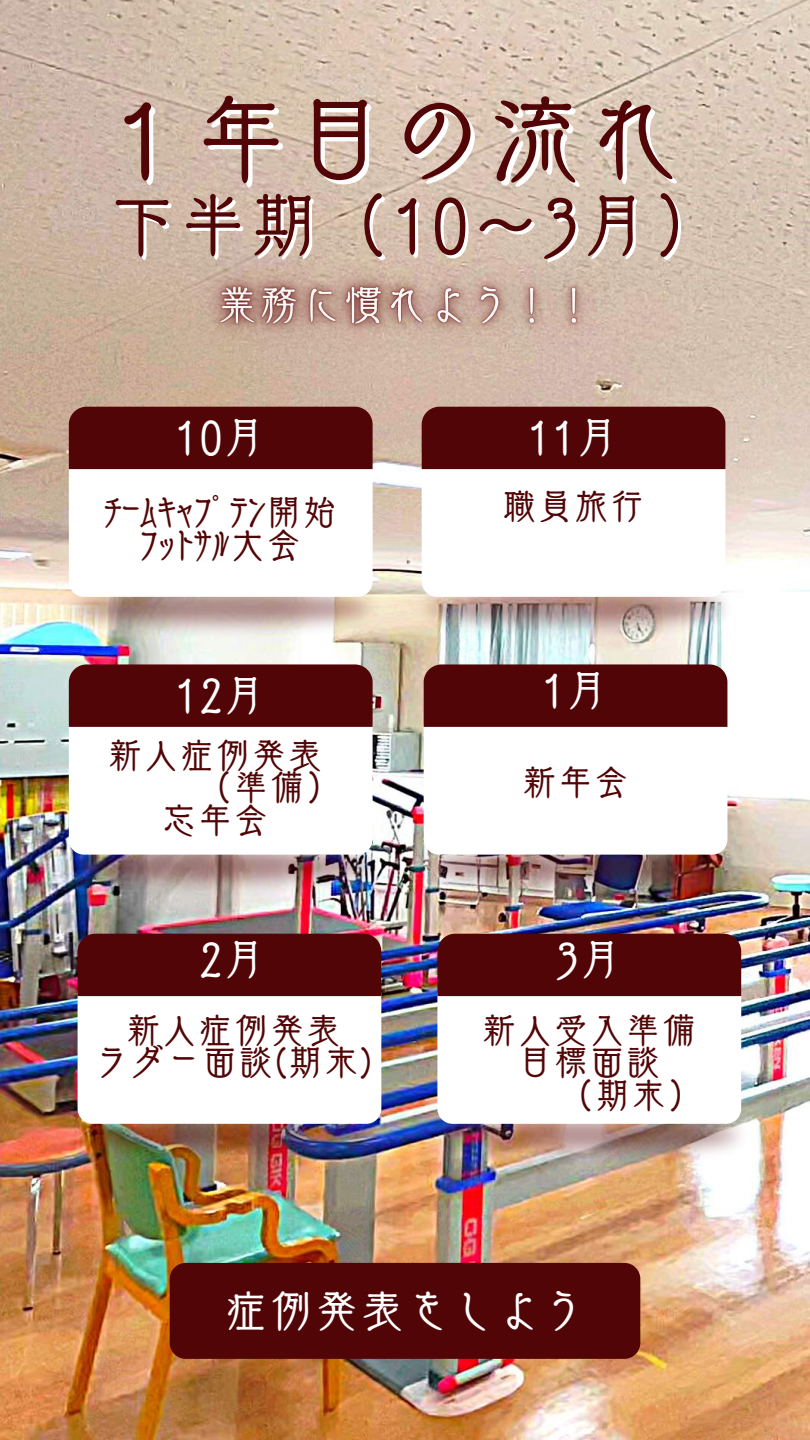
<style>
.page{position:relative;width:810px;height:1440px;background:#fff}
.page>*{position:absolute;margin:0;border:0;box-sizing:border-box;transform-origin:0 0}
.t1{font:98px "Canva Lyra Std DB";color:#520506}
.t2{font:71px "Canva Lyra Std DB";color:#520506}
.t3{font:45px "Canva Lyra Std DB";letter-spacing:.01em;color:#fff}
.t4{font:44px "Canva Lyra Std DB";color:#fff}
.t5{font:36px/32.2px "Canva Lyra Std DB";color:#520506;text-align:center}
.s1{color:rgb(255 255 255/.98)}
.s2{color:#fff}
</style>
<div class="page">
<img style="left:0;top:0;width:810px;height:1440px">
<div style="left:170px;top:1263px;width:470px;height:96px;background:#520506;border-radius:16px"></div>
<img style="left:57px;top:573px;width:327px;height:69px">
<div style="left:69px;top:453px;width:304px;height:144px;background:#fff;border-radius:15px"></div>
<div style="left:69px;top:407px;width:304px;height:62px;background:#520506"></div>
<img style="left:409px;top:573px;width:328px;height:69px">
<div style="left:422px;top:453px;width:303px;height:144px;background:#fff;border-radius:15px"></div>
<div style="left:422px;top:407px;width:303px;height:62px;background:#520506"></div>
<img style="left:411px;top:831px;width:328px;height:69px">
<div style="left:424px;top:711px;width:303px;height:144px;background:#fff;border-radius:15px"></div>
<div style="left:424px;top:664px;width:303px;height:63px;background:#520506"></div>
<img style="left:65px;top:1100px;width:328px;height:69px">
<div style="left:78px;top:980px;width:303px;height:144px;background:#fff;border-radius:15px"></div>
<div style="left:78px;top:934px;width:303px;height:62px;background:#520506"></div>
<img style="left:57px;top:831px;width:327px;height:69px">
<div style="left:69px;top:711px;width:304px;height:144px;background:#fff;border-radius:15px"></div>
<div style="left:69px;top:664px;width:304px;height:63px;background:#520506"></div>
<img style="left:425px;top:1100px;width:328px;height:69px">
<div style="left:437px;top:980px;width:304px;height:144px;background:#fff;border-radius:15px"></div>
<div style="left:437px;top:934px;width:304px;height:62px;background:#520506"></div>
<img style="left:159px;top:228px;width:492px;height:155px">
<h1 class="t1" style="left:94px;top:90px;width:589px">１年<span class="s1">目</span>の流れ</h1>
<h2 class="t2" style="left:107px;top:190px;width:618px">下半期（10<span class="s2">～</span>3<span class="s2">月</span>）</h2>
<p class="t4" style="left:174px;top:416px;width:79px">10月</p>
<p class="t4" style="left:527px;top:416px;width:79px">11月</p>
<p class="t5" style="left:104px;top:497px;width:236px">ﾁｰﾑｷｬﾌﾟﾃﾝ開始ﾌｯﾄｻﾙ大会</p>
<p class="t5" style="left:502px;top:490px;width:138px">職員旅行</p>
<p class="t4" style="left:174px;top:673px;width:79px">12月</p>
<p class="t4" style="left:541px;top:668px;width:55px">1月</p>
<p class="t5" style="left:107px;top:739px;width:218px">新人症例発表</p>
<p class="t5" style="left:197px;top:772px;width:146px">（準備）</p>
<p class="t5" style="left:161px;top:804px;width:110px">忘年会</p>
<p class="t5" style="left:522px;top:766px;width:110px">新年会</p>
<p class="t4" style="left:199px;top:938px;width:55px">2月</p>
<p class="t4" style="left:555px;top:938px;width:55px">3月</p>
<p class="t5" style="left:94px;top:1014px;width:281px">新人症例発表<br>ラダー面談(期末)</p>
<p class="t5" style="left:481px;top:1014px;width:218px">新人受入準備目標面談</p>
<p class="t5" style="left:559px;top:1079px;width:146px">（期末）</p>
<p class="t3" style="left:224px;top:1289px;width:364px">症例発表をしよう</p>
</div>
